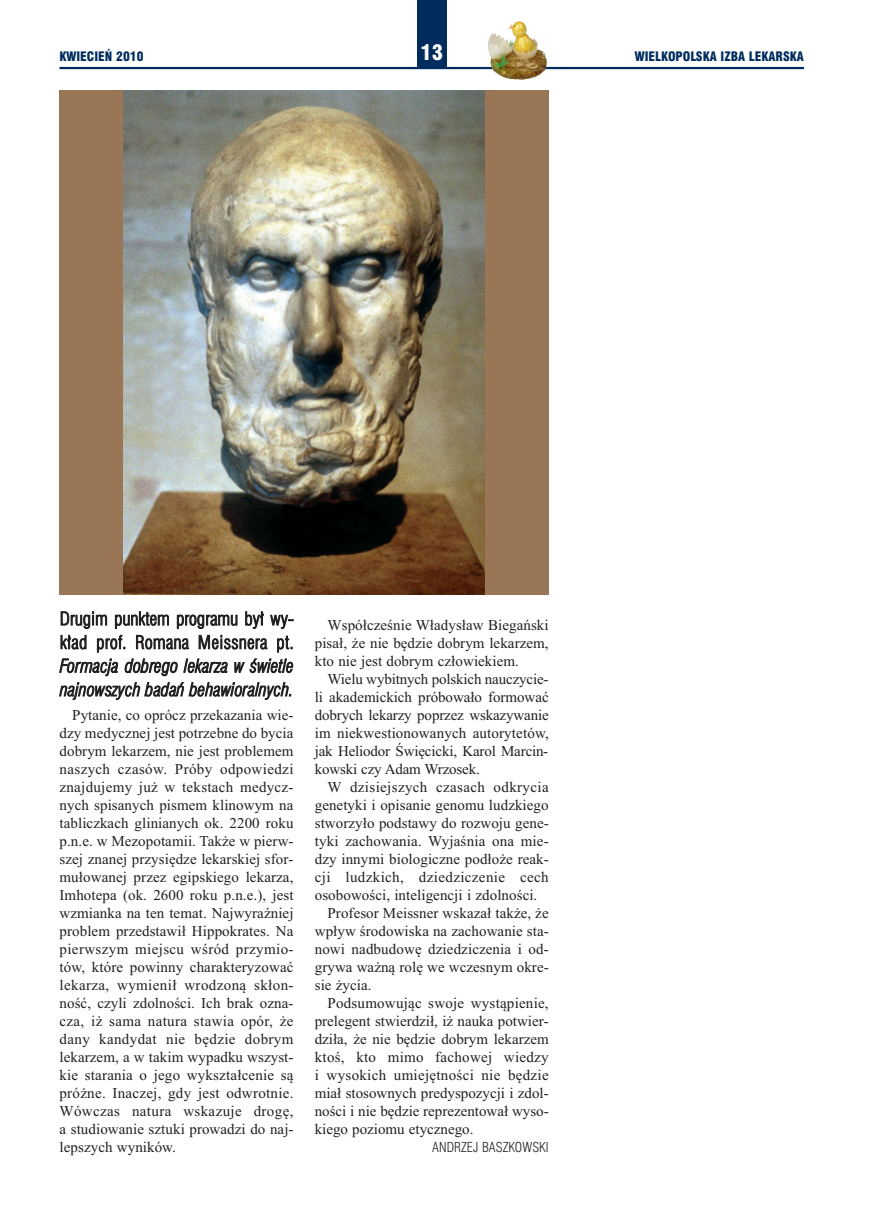
<style>
.page{position:relative;width:872px;height:1212px;background:#fff}
.page>*{position:absolute;margin:0;border:0;box-sizing:border-box;transform-origin:0 0}
.t1{font:21px "Swis 721 Blk Cn EU";color:#fff}
.t2{font:italic 18px/23.7px "Swis 721 Lt Cn EU";letter-spacing:.005em;color:#231f20}
.t3{font:18px/23.7px "Swis 721 Lt Cn EU";letter-spacing:.01em;color:#231f20}
.t4{font:15px/18px "Times New Roman";letter-spacing:.005em;color:#231f20;text-align:justify}
.t5{font:15px "Times New Roman";letter-spacing:.025em;color:#231f20}
.t6{font:13.5px "Swis 721 Lt Cn EU";letter-spacing:.005em;color:#231f20}
.t7{font:12.75px "Swis 721 Blk Cn EU";color:#002d5e}
</style>
<div class="page">
<hr style="left:60px;top:67px;width:744px;height:2px;background:#002d5e">
<div style="left:417px;top:0;width:29px;height:68px;background:#002d5e"></div>
<img style="left:488px;top:21px;width:59px;height:59px">
<div style="left:60px;top:90px;width:489px;height:504px;background:#997655"></div>
<img style="left:124px;top:90px;width:361px;height:504px">
<p class="t7" style="left:60px;top:48px;width:86px">KWIECIEŃ 2010</p>
<h1 class="t1" style="left:420px;top:40px;width:24px">13</h1>
<p class="t7" style="left:634px;top:48px;width:171px">WIELKOPOLSKA IZBA LEKARSKA</p>
<p class="t3" style="left:60px;top:607px;width:235px">Drugim punktem programu był wy&shy;kład prof. Romana Meissnera pt.</p>
<p class="t2" style="left:60px;top:655px;width:235px">Formacja dobrego lekarza w świetle najnowszych badań behawioralnych.</p>
<p class="t4" style="left:60px;top:706px;width:235px;text-indent:13px">Pytanie, co oprócz przekazania wie&shy;dzy medycznej jest potrzebne do bycia dobrym lekarzem, nie jest problemem naszych czasów. Próby odpowiedzi znajdujemy już w tekstach medycz&shy;nych spisanych pismem klinowym na tabliczkach glinianych ok. 2200 roku p.n.e. w Mezopotamii. Także w pierw&shy;szej znanej przysiędze lekarskiej sfor&shy;mułowanej przez egipskiego lekarza, Imhotepa (ok. 2600 roku p.n.e.), jest wzmianka na ten temat. Najwyraźniej problem przedstawił Hippokrates. Na pierwszym miejscu wśród przymio&shy;tów, które powinny charakteryzować lekarza, wymienił wrodzoną skłon&shy;ność, czyli zdolności. Ich brak ozna&shy;cza, iż sama natura stawia opór, że dany kandydat nie będzie dobrym lekarzem, a w takim wypadku wszyst&shy;kie starania o jego wykształcenie są próżne. Inaczej, gdy jest odwrotnie.<br>Wówczas natura wskazuje drogę, a studiowanie sztuki prowadzi do naj&shy;lepszych wyników.</p>
<p class="t4" style="left:315px;top:616px;width:235px;text-indent:13px">Współcześnie Władysław Biegański pisał, że nie będzie dobrym lekarzem, kto nie jest dobrym człowiekiem.</p>
<p class="t4" style="left:315px;top:670px;width:235px;text-indent:13px">Wielu wybitnych polskich nauczycie&shy;li akademickich próbowało formować dobrych lekarzy poprzez wskazywanie im niekwestionowanych autorytetów, jak Heliodor Święcicki, Karol Marcin&shy;kowski czy Adam Wrzosek.</p>
<p class="t5" style="left:327px;top:778px;width:223px">W dzisiejszych czasach odkrycia</p>
<p class="t4" style="left:315px;top:796px;width:235px">genetyki i opisanie genomu ludzkiego</p>
<p class="t4" style="left:315px;top:814px;width:235px">stworzyło podstawy do rozwoju gene-</p>
<p class="t4" style="left:315px;top:832px;width:235px">tyki zachowania. Wyjaśnia ona mie-</p>
<p class="t4" style="left:315px;top:850px;width:235px">dzy innymi biologiczne podłoże reak-</p>
<p class="t5" style="left:315px;top:868px;width:235px">cji ludzkich, dziedziczenie cech</p>
<p class="t4" style="left:315px;top:886px;width:224px">osobowości, inteligencji i zdolności.</p>
<p class="t4" style="left:327px;top:904px;width:223px">Profesor Meissner wskazał także, że</p>
<p class="t4" style="left:315px;top:922px;width:235px">wpływ środowiska na zachowanie sta-</p>
<p class="t4" style="left:315px;top:940px;width:235px">nowi nadbudowę dziedziczenia i od-</p>
<p class="t4" style="left:315px;top:958px;width:235px">grywa ważną rolę we wczesnym okre-</p>
<p class="t4" style="left:315px;top:976px;width:58px">sie życia.</p>
<p class="t4" style="left:327px;top:994px;width:223px">Podsumowując swoje wystąpienie,</p>
<p class="t4" style="left:315px;top:1012px;width:235px">prelegent stwierdził, iż nauka potwier-</p>
<p class="t4" style="left:315px;top:1030px;width:235px">dziła, że nie będzie dobrym lekarzem</p>
<p class="t4" style="left:315px;top:1048px;width:235px">ktoś, kto mimo fachowej wiedzy</p>
<p class="t4" style="left:315px;top:1066px;width:235px">i wysokich umiejętności nie będzie</p>
<p class="t4" style="left:315px;top:1084px;width:235px">miał stosownych predyspozycji i zdol-</p>
<p class="t4" style="left:315px;top:1102px;width:235px">ności i nie będzie reprezentował wyso-</p>
<p class="t4" style="left:315px;top:1120px;width:160px">kiego poziomu etycznego.</p>
<p class="t6" style="left:432px;top:1139px;width:118px">ANDRZEJ BASZKOWSKI</p>
</div>
